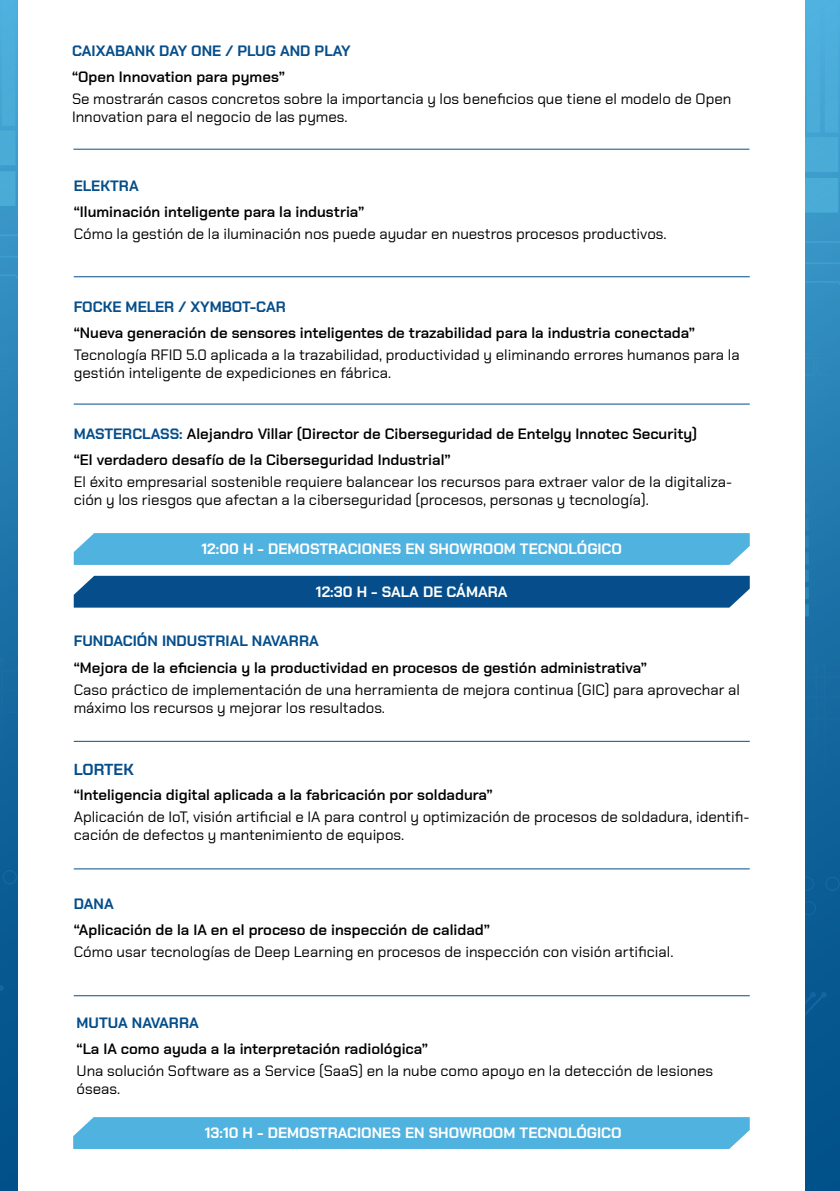
<style>
.page{position:relative;width:840px;height:1191px;background:#fff}
.page>*{position:absolute;margin:0;border:0;box-sizing:border-box;transform-origin:0 0}
.t1{font:700 16px "Chakra Petch";color:#054e8b}
.t2{font:15px/18px "Chakra Petch";color:#000}
.t3{font:600 15px/26.2px "Chakra Petch";color:#000}
.t4{font:700 15px "Chakra Petch";color:#fff}
.t5{font:700 15px "Chakra Petch";color:#054e8b}
.s1{font-weight:700;color:#054e8b}
</style>
<div class="page">
<div style="left:73px;top:1117px;width:676px;height:32px;background:#50b2df"></div>
<div style="left:74px;top:576px;width:675px;height:31px;background:#054e8b"></div>
<svg style="left:74px;top:533px;width:675px;height:32px;background:#53b3df"></svg>
<hr style="left:74px;top:276px;width:675px;height:1px;background:#054e8b">
<hr style="left:74px;top:404px;width:675px;height:1px;background:#054e8b">
<hr style="left:74px;top:868px;width:675px;height:1px;background:#054e8b">
<hr style="left:74px;top:995px;width:675px;height:1px;background:#054e8b">
<hr style="left:74px;top:741px;width:675px;height:1px;background:#054e8b">
<div style="left:0;top:0;width:17px;height:1191px;background:#10629a"></div>
<svg style="left:0;top:0;width:17px;height:711px"></svg>
<div style="left:0;top:870px;width:17px;height:321px;background:#05558e"></div>
<div style="left:805px;top:0;width:34px;height:1191px;background:#10639a"></div>
<svg style="left:805px;top:0;width:34px;height:720px"></svg>
<div style="left:805px;top:877px;width:34px;height:314px;background:#06568f"></div>
<hr style="left:73px;top:149px;width:676px;height:1px;background:#054e8b">
<p class="t5" style="left:72px;top:42px;width:280px">CAIXABANK DAY ONE / PLUG AND PLAY</p>
<p class="t3" style="left:72px;top:64px;width:214px">“Open Innovation para pymes”</p>
<p class="t2" style="left:72px;top:90px;width:660px">Se mostrarán casos concretos sobre la importancia y los beneficios que tiene el modelo de Open<br>Innovation para el negocio de las pymes.</p>
<p class="t5" style="left:74px;top:177px;width:66px">ELEKTRA</p>
<p class="t3" style="left:74px;top:199px;width:292px">“Iluminación inteligente para la industria”</p>
<p class="t2" style="left:74px;top:225px;width:594px">Cómo la gestión de la iluminación nos puede ayudar en nuestros procesos productivos.</p>
<p class="t5" style="left:74px;top:298px;width:213px">FOCKE MELER / XYMBOT-CAR</p>
<p class="t3" style="left:74px;top:320px;width:622px">“Nueva generación de sensores inteligentes de trazabilidad para la industria conectada”</p>
<p class="t2" style="left:74px;top:346px;width:667px">Tecnología RFID 5.0 aplicada a la trazabilidad, productividad y eliminando errores humanos para la gestión inteligente de expediciones en fábrica.</p>
<p class="t3" style="left:74px;top:421px;width:624px"><span class="s1">MASTERCLASS:</span> Alejandro Villar (Director de Ciberseguridad de Entelgy Innotec Security) “El verdadero desafío de la Ciberseguridad Industrial”</p>
<p class="t2" style="left:74px;top:473px;width:659px">El éxito empresarial sostenible requiere balancear los recursos para extraer valor de la digitaliza&shy;ción y los riesgos que afectan a la ciberseguridad (procesos, personas y tecnología).</p>
<p class="t4" style="left:201px;top:539px;width:421px">12:00 H - DEMOSTRACIONES EN SHOWROOM TECNOLÓGICO</p>
<p class="t4" style="left:316px;top:583px;width:193px">12:30 H - SALA DE CÁMARA</p>
<p class="t5" style="left:74px;top:632px;width:246px">FUNDACIÓN INDUSTRIAL NAVARRA</p>
<p class="t3" style="left:74px;top:654px;width:574px">“Mejora de la eficiencia y la productividad en procesos de gestión administrativa”</p>
<p class="t2" style="left:74px;top:680px;width:667px">Caso práctico de implementación de una herramienta de mejora continua (GIC) para aprovechar al máximo los recursos y mejorar los resultados.</p>
<p class="t1" style="left:74px;top:759px;width:61px">LORTEK</p>
<p class="t3" style="left:74px;top:782px;width:420px">“Inteligencia digital aplicada a la fabricación por soldadura”</p>
<p class="t2" style="left:74px;top:808px;width:676px">Aplicación de IoT, visión artificial e IA para control y optimización de procesos de soldadura, identifi&shy;cación de defectos y mantenimiento de equipos.</p>
<p class="t5" style="left:74px;top:894px;width:41px">DANA</p>
<p class="t3" style="left:74px;top:917px;width:417px">“Aplicación de la IA en el proceso de inspección de calidad”</p>
<p class="t2" style="left:74px;top:943px;width:601px">Cómo usar tecnologías de Deep Learning en procesos de inspección con visión artificial.</p>
<p class="t5" style="left:77px;top:1013px;width:124px">MUTUA NAVARRA</p>
<p class="t3" style="left:77px;top:1035px;width:353px">“La IA como ayuda a la interpretación radiológica”</p>
<p class="t2" style="left:77px;top:1061px;width:637px">Una solución Software as a Service (SaaS) en la nube como apoyo en la detección de lesiones óseas.</p>
<p class="t4" style="left:205px;top:1123px;width:418px">13:10 H - DEMOSTRACIONES EN SHOWROOM TECNOLÓGICO</p>
</div>
